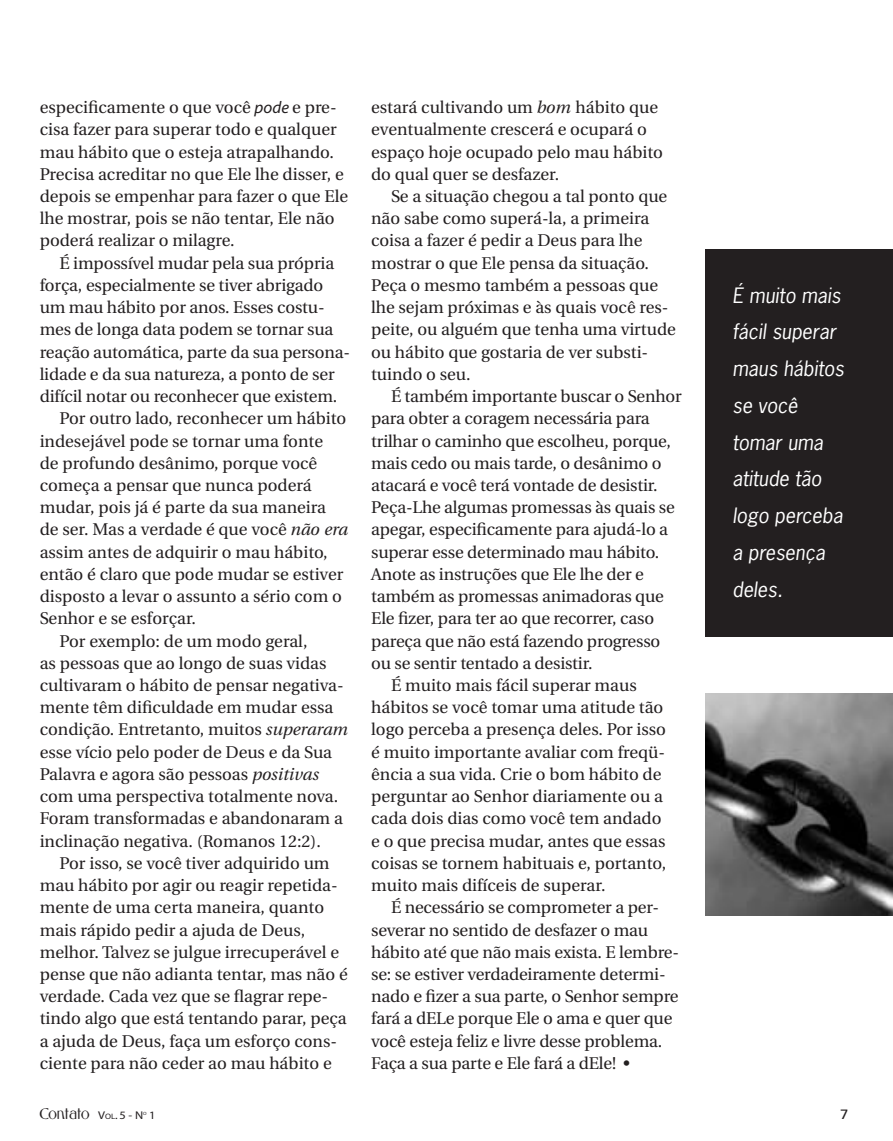
<style>
.page{position:relative;width:893px;height:1141px;background:#fff}
.page>*{position:absolute;margin:0;border:0;box-sizing:border-box;transform-origin:0 0}
.t1{font:italic 19.95px/36.8px "News Gothic";color:#fff}
.t2{font:16.97px/22.2px "Utopia";color:#231f20}
.t3{font:700 13.47px "Gabriel";letter-spacing:.015em;color:#231f20;scale:1.1 1}
.t4{font:13.47px "Frutiger";color:#231f20;scale:1.1 1}
.t5{font:11.2px "Myriad";color:#231f20;scale:1.1 1}
.t6{font:4.55px "Myriad";color:#231f20;scale:1.1 1}
.s1{font-family:"Myriad";font-style:italic}
.s2{font-style:italic}
.s3{font-family:"Myriad";font-weight:400;font-size:11.2px}
.s4{font-family:"Myriad";font-weight:400;font-size:7.88px}
</style>
<div class="page">
<div style="left:705px;top:249px;width:188px;height:388px;background:#231f20"></div>
<img style="left:705px;top:693px;width:188px;height:222px">
<p class="t2" style="left:40px;top:97px;width:310px">especificamente o que você <span class="s1">pode</span> e pre&shy;cisa fazer para superar todo e qualquer mau hábito que o esteja atrapalhando.<br>Precisa acreditar no que Ele lhe disser, e depois se empenhar para fazer o que Ele lhe mostrar, pois se não tentar, Ele não poderá realizar o milagre.</p>
<p class="t2" style="left:60px;top:252px;width:276px">É impossível mudar pela sua própria</p>
<p class="t2" style="left:40px;top:274px;width:285px">força, especialmente se tiver abrigado</p>
<p class="t2" style="left:40px;top:297px;width:287px">um mau hábito por anos. Esses costu-</p>
<p class="t2" style="left:40px;top:319px;width:295px">mes de longa data podem se tornar sua</p>
<p class="t2" style="left:40px;top:341px;width:312px">reação automática, parte da sua persona-</p>
<p class="t2" style="left:40px;top:363px;width:296px">lidade e da sua natureza, a ponto de ser</p>
<p class="t2" style="left:40px;top:386px;width:299px">difícil notar ou reconhecer que existem.</p>
<p class="t2" style="left:60px;top:408px;width:288px">Por outro lado, reconhecer um hábito</p>
<p class="t2" style="left:40px;top:430px;width:285px">indesejável pode se tornar uma fonte</p>
<p class="t2" style="left:40px;top:452px;width:279px">de profundo desânimo, porque você</p>
<p class="t2" style="left:40px;top:474px;width:274px">começa a pensar que nunca poderá</p>
<p class="t2" style="left:40px;top:497px;width:288px">mudar, pois já é parte da sua maneira</p>
<p class="t2" style="left:40px;top:519px;width:310px">de ser. Mas a verdade é que você <span class="s2">não era</span></p>
<p class="t2" style="left:40px;top:541px;width:290px">assim antes de adquirir o mau hábito,</p>
<p class="t2" style="left:40px;top:563px;width:305px">então é claro que pode mudar se estiver</p>
<p class="t2" style="left:40px;top:586px;width:304px">disposto a levar o assunto a sério com o</p>
<p class="t2" style="left:40px;top:608px;width:158px">Senhor e se esforçar.</p>
<p class="t2" style="left:60px;top:630px;width:249px">Por exemplo: de um modo geral,</p>
<p class="t2" style="left:40px;top:652px;width:288px">as pessoas que ao longo de suas vidas</p>
<p class="t2" style="left:40px;top:674px;width:306px">cultivaram o hábito de pensar negativa-</p>
<p class="t2" style="left:40px;top:697px;width:295px">mente têm dificuldade em mudar essa</p>
<p class="t2" style="left:40px;top:719px;width:310px">condição. Entretanto, muitos <span class="s2">superaram</span></p>
<p class="t2" style="left:40px;top:741px;width:294px">esse vício pelo poder de Deus e da Sua</p>
<p class="t2" style="left:40px;top:763px;width:281px">Palavra e agora são pessoas <span class="s2">positivas</span></p>
<p class="t2" style="left:40px;top:786px;width:300px">com uma perspectiva totalmente nova.</p>
<p class="t2" style="left:40px;top:808px;width:305px">Foram transformadas e abandonaram a</p>
<p class="t2" style="left:40px;top:830px;width:283px">inclinação negativa. (Romanos 12:2).</p>
<p class="t2" style="left:60px;top:852px;width:272px">Por isso, se você tiver adquirido um</p>
<p class="t2" style="left:40px;top:874px;width:300px">mau hábito por agir ou reagir repetida-</p>
<p class="t2" style="left:40px;top:897px;width:286px">mente de uma certa maneira, quanto</p>
<p class="t2" style="left:40px;top:919px;width:267px">mais rápido pedir a ajuda de Deus,</p>
<p class="t2" style="left:40px;top:941px;width:301px">melhor. Talvez se julgue irrecuperável e</p>
<p class="t2" style="left:40px;top:963px;width:310px">pense que não adianta tentar, mas não é</p>
<p class="t2" style="left:40px;top:986px;width:290px">verdade. Cada vez que se flagrar repe-</p>
<p class="t2" style="left:40px;top:1008px;width:309px">tindo algo que está tentando parar, peça</p>
<p class="t2" style="left:40px;top:1030px;width:299px">a ajuda de Deus, faça um esforço cons-</p>
<p class="t2" style="left:40px;top:1052px;width:294px">ciente para não ceder ao mau hábito e</p>
<p class="t2" style="left:371px;top:97px;width:293px">estará cultivando um <span class="s2">bom</span> hábito que eventualmente crescerá e ocupará o espaço hoje ocupado pelo mau hábito do qual quer se desfazer.</p>
<p class="t2" style="left:371px;top:185px;width:306px;text-indent:20px">Se a situação chegou a tal ponto que não sabe como superá-la, a primeira coisa a fazer é pedir a Deus para lhe mostrar o que Ele pensa da situação.<br>Peça o mesmo também a pessoas que lhe sejam próximas e às quais você res&shy;peite, ou alguém que tenha uma virtude ou hábito que gostaria de ver substi&shy;tuindo o seu.</p>
<p class="t2" style="left:391px;top:386px;width:292px">É também importante buscar o Senhor</p>
<p class="t2" style="left:371px;top:408px;width:280px">para obter a coragem necessária para</p>
<p class="t2" style="left:371px;top:430px;width:301px">trilhar o caminho que escolheu, porque,</p>
<p class="t2" style="left:371px;top:452px;width:292px">mais cedo ou mais tarde, o desânimo o</p>
<p class="t2" style="left:371px;top:474px;width:288px">atacará e você terá vontade de desistir.</p>
<p class="t2" style="left:371px;top:497px;width:305px">Peça-Lhe algumas promessas às quais se</p>
<p class="t2" style="left:371px;top:519px;width:298px">apegar, especificamente para ajudá-lo a</p>
<p class="t2" style="left:371px;top:541px;width:290px">superar esse determinado mau hábito.</p>
<p class="t2" style="left:371px;top:563px;width:274px">Anote as instruções que Ele lhe der e</p>
<p class="t2" style="left:371px;top:586px;width:294px">também as promessas animadoras que</p>
<p class="t2" style="left:371px;top:608px;width:284px">Ele fizer, para ter ao que recorrer, caso</p>
<p class="t2" style="left:371px;top:630px;width:291px">pareça que não está fazendo progresso</p>
<p class="t2" style="left:371px;top:652px;width:223px">ou se sentir tentado a desistir.</p>
<p class="t2" style="left:391px;top:674px;width:247px">É muito mais fácil superar maus</p>
<p class="t2" style="left:371px;top:697px;width:294px">hábitos se você tomar uma atitude tão</p>
<p class="t2" style="left:371px;top:719px;width:296px">logo perceba a presença deles. Por isso</p>
<p class="t2" style="left:371px;top:741px;width:295px">é muito importante avaliar com freqü-</p>
<p class="t2" style="left:371px;top:763px;width:292px">ência a sua vida. Crie o bom hábito de</p>
<p class="t2" style="left:371px;top:786px;width:293px">perguntar ao Senhor diariamente ou a</p>
<p class="t2" style="left:371px;top:808px;width:292px">cada dois dias como você tem andado</p>
<p class="t2" style="left:371px;top:830px;width:296px">e o que precisa mudar, antes que essas</p>
<p class="t2" style="left:371px;top:852px;width:297px">coisas se tornem habituais e, portanto,</p>
<p class="t2" style="left:371px;top:874px;width:236px">muito mais difíceis de superar.</p>
<p class="t2" style="left:391px;top:897px;width:270px">É necessário se comprometer a per-</p>
<p class="t2" style="left:371px;top:919px;width:279px">severar no sentido de desfazer o mau</p>
<p class="t2" style="left:371px;top:941px;width:309px">hábito até que não mais exista. E lembre-</p>
<p class="t2" style="left:371px;top:963px;width:296px">se: se estiver verdadeiramente determi-</p>
<p class="t2" style="left:371px;top:986px;width:309px">nado e fizer a sua parte, o Senhor sempre</p>
<p class="t2" style="left:371px;top:1008px;width:303px">fará a dELe porque Ele o ama e quer que</p>
<p class="t2" style="left:371px;top:1030px;width:293px">você esteja feliz e livre desse problema.</p>
<p class="t2" style="left:371px;top:1052px;width:261px">Faça a sua parte e Ele fará a dEle! •</p>
<p class="t1" style="left:732px;top:277px;width:113px">É muito mais fácil superar maus hábitos se você tomar uma atitude tão logo perceba a presença deles.</p>
<p class="t3" style="left:40px;top:1105px;width:96px">CONTATO <span class="s3">V</span><span class="s4">OL</span><span class="s3">. 5 - N</span></p>
<p class="t6" style="left:143px;top:1112px;width:5px">O</p>
<p class="t5" style="left:149px;top:1110px;width:7px">1</p>
<p class="t4" style="left:840px;top:1107px;width:9px">7</p>
</div>
